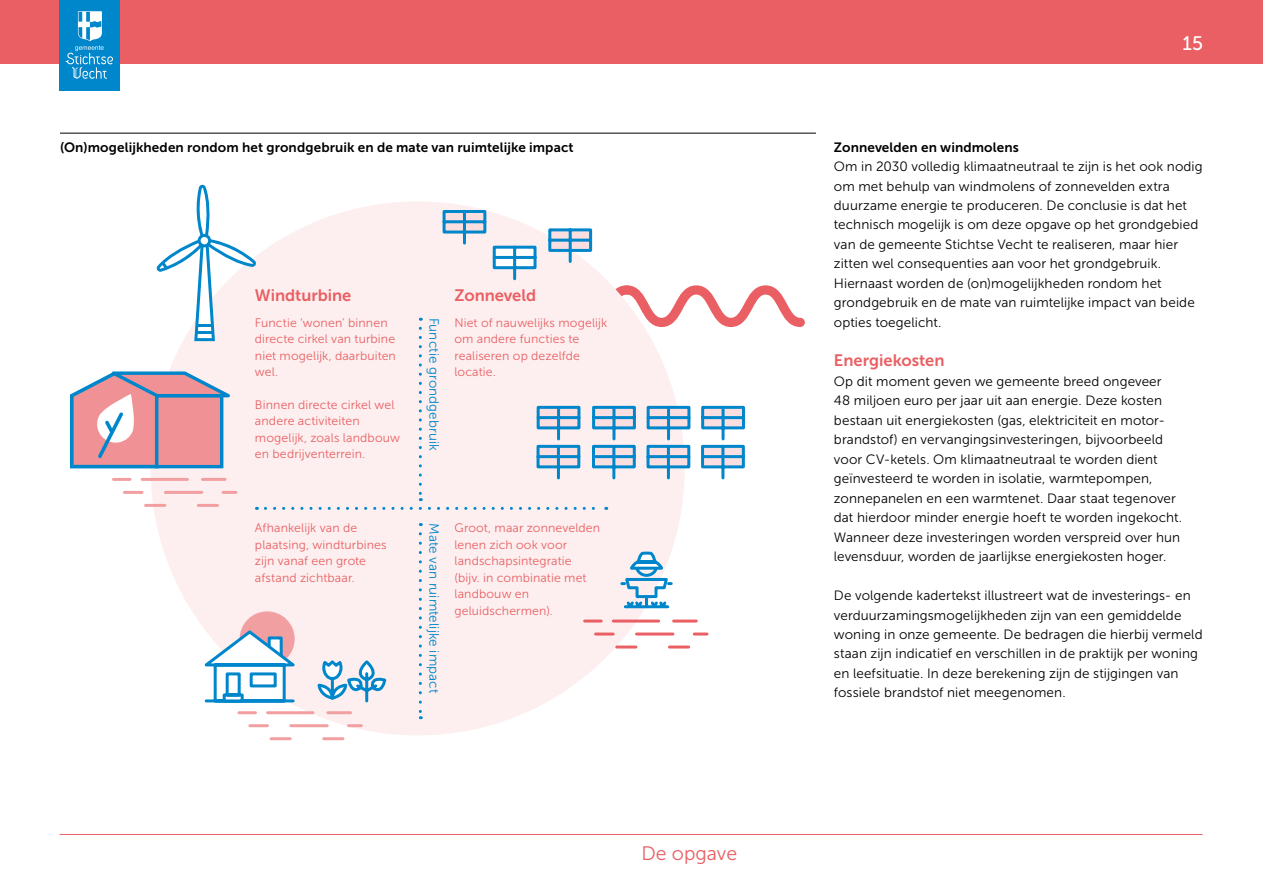
<style>
.page{position:relative;width:1263px;height:893px;background:#fff}
.page>*{position:absolute;margin:0;border:0;box-sizing:border-box;transform-origin:0 0}
.t1{font:19.5px "Museo Sans 300";color:#e95f63}
.t2{font:19.5px "Museo Sans 500";color:#fff}
.t3{font:16.5px "Museo Sans 700";color:#e95f63}
.t4{font:13.5px/19.5px "Museo Sans 300";letter-spacing:.005em;color:#000}
.t5{font:13.5px "Museo Sans 700";letter-spacing:.01em;color:#000}
.t6{font:13.5px "Museo Sans 300";letter-spacing:.005em;color:#0086cb}
.t7{font:12.3px/16.5px "Museo Sans 300";letter-spacing:.01em;color:#e95f63}
</style>
<div class="page">
<div style="left:0;top:0;width:1263px;height:64px;background:#e95f63"></div>
<hr style="left:60px;top:834px;width:1142px;height:1px;background:#e95f63">
<div style="left:151px;top:201px;width:534px;height:534px;background:#fdefef;border-radius:50%"></div>
<svg style="left:419px;top:328px;width:3px;height:173px"></svg>
<svg style="left:419px;top:534px;width:3px;height:185px"></svg>
<svg style="left:265px;top:507px;width:342px;height:3px"></svg>
<svg style="left:156px;top:185px;width:100px;height:156px"></svg>
<hr style="left:196px;top:331px;width:17px;height:3px;background:#0086cb">
<hr style="left:197px;top:324px;width:15px;height:3px;background:#0086cb">
<hr style="left:113px;top:478px;width:17px;height:3px;background:#f29fa1">
<hr style="left:142px;top:478px;width:45px;height:3px;background:#f29fa1">
<hr style="left:202px;top:478px;width:23px;height:3px;background:#f29fa1">
<hr style="left:146px;top:504px;width:19px;height:3px;background:#f29fa1">
<hr style="left:198px;top:504px;width:20px;height:3px;background:#f29fa1">
<hr style="left:165px;top:491px;width:37px;height:3px;background:#f29fa1">
<svg style="left:223px;top:491px;width:13px;height:3px"></svg>
<hr style="left:124px;top:491px;width:18px;height:3px;background:#f29fa1">
<svg style="left:585px;top:620px;width:16px;height:2px"></svg>
<hr style="left:613px;top:620px;width:46px;height:2px;background:#e95f63">
<hr style="left:674px;top:620px;width:22px;height:2px;background:#e95f63">
<hr style="left:617px;top:645px;width:19px;height:3px;background:#e95f63">
<hr style="left:669px;top:645px;width:20px;height:3px;background:#e95f63">
<hr style="left:636px;top:632px;width:37px;height:3px;background:#e95f63">
<svg style="left:694px;top:632px;width:13px;height:3px"></svg>
<hr style="left:595px;top:632px;width:18px;height:3px;background:#e95f63">
<hr style="left:239px;top:711px;width:16px;height:3px;background:#f29fa1">
<hr style="left:268px;top:711px;width:45px;height:3px;background:#f29fa1">
<hr style="left:328px;top:711px;width:23px;height:3px;background:#f29fa1">
<hr style="left:271px;top:737px;width:19px;height:3px;background:#f29fa1">
<hr style="left:324px;top:737px;width:19px;height:3px;background:#f29fa1">
<hr style="left:291px;top:724px;width:36px;height:3px;background:#f29fa1">
<svg style="left:348px;top:724px;width:13px;height:3px"></svg>
<hr style="left:250px;top:724px;width:17px;height:3px;background:#f29fa1">
<div style="left:240px;top:611px;width:55px;height:55px;background:#f29fa1;border-radius:50%"></div>
<svg style="left:204px;top:628px;width:91px;height:76px"></svg>
<svg style="left:317px;top:660px;width:70px;height:43px"></svg>
<svg style="left:70px;top:371px;width:160px;height:97px"></svg>
<svg style="left:620px;top:551px;width:53px;height:58px"></svg>
<svg style="left:442px;top:208px;width:363px;height:119px"></svg>
<svg style="left:646px;top:405px;width:45px;height:76px"></svg>
<svg style="left:592px;top:405px;width:44px;height:75px"></svg>
<svg style="left:536px;top:405px;width:45px;height:75px"></svg>
<svg style="left:701px;top:405px;width:44px;height:75px"></svg>
<hr style="left:60px;top:133px;width:756px;height:1px;background:#000">
<div style="left:60px;top:0;width:60px;height:90px;background:#0086cb"></div>
<svg style="left:66px;top:11px;width:47px;height:68px"></svg>
<p class="t5" style="left:60px;top:139px;width:515px">(On)mogelijkheden rondom het grondgebruik en de mate van ruimtelijke impact</p>
<p class="t3" style="left:255px;top:286px;width:98px">Windturbine</p>
<p class="t3" style="left:454px;top:286px;width:83px">Zonneveld</p>
<p class="t7" style="left:454px;top:315px;width:154px">Niet of nauwelijks mogelijk om andere functies te realiseren op dezelfde locatie.</p>
<p class="t7" style="left:255px;top:315px;width:142px">Functie ‘wonen’ binnen directe cirkel van turbine niet mogelijk, daarbuiten wel.</p>
<p class="t7" style="left:255px;top:396px;width:147px">Binnen directe cirkel wel andere activiteiten mogelijk, zoals landbouw en bedrijventerrein.</p>
<p class="t6" style="left:441px;top:318px;width:135px;rotate:90deg">Functie grondgebruik</p>
<p class="t7" style="left:255px;top:520px;width:133px">Afhankelijk van de plaatsing, windturbines zijn vanaf een grote afstand zichtbaar.</p>
<p class="t6" style="left:441px;top:523px;width:172px;rotate:90deg">Mate van ruimtelijke impact</p>
<p class="t7" style="left:454px;top:520px;width:147px">Groot, maar zonnevelden lenen zich ook voor landschapsintegratie (bijv. in combinatie met landbouw en geluidschermen).</p>
<h1 class="t1" style="left:641px;top:843px;width:97px">De opgave</h1>
<h1 class="t2" style="left:1182px;top:33px;width:22px">15</h1>
<p class="t5" style="left:834px;top:139px;width:186px">Zonnevelden en windmolens</p>
<p class="t4" style="left:834px;top:157px;width:370px">Om in 2030 volledig klimaatneutraal te zijn is het ook nodig om met behulp van windmolens of zonnevelden extra duurzame energie te produceren. De conclusie is dat het technisch mogelijk is om deze opgave op het grondgebied van de gemeente Stichtse Vecht te realiseren, maar hier zitten wel consequenties aan voor het grondgebruik.<br>Hiernaast worden de (on)mogelijkheden rondom het grondgebruik en de mate van ruimtelijke impact van beide opties toegelicht.</p>
<p class="t3" style="left:834px;top:351px;width:112px">Energiekosten</p>
<p class="t4" style="left:834px;top:371px;width:350px">Op dit moment geven we gemeente breed ongeveer<br>48 miljoen euro per jaar uit aan energie. Deze kosten bestaan uit energiekosten (gas, elektriciteit en motor&shy;brandstof) en vervangingsinvesteringen, bijvoorbeeld voor CV- ketels. Om klimaatneutraal te worden dient geïnvesteerd te worden in isolatie, warmtepompen, zonnepanelen en een warmtenet. Daar staat tegenover dat hierdoor minder energie hoeft te worden ingekocht.<br>Wanneer deze investeringen worden verspreid over hun levensduur, worden de jaarlijkse energiekosten hoger.</p>
<p class="t4" style="left:834px;top:586px;width:370px">De volgende kadertekst illustreert wat de investerings- en verduurzamingsmogelijkheden zijn van een gemiddelde woning in onze gemeente. De bedragen die hierbij vermeld staan zijn indicatief en verschillen in de praktijk per woning en leefsituatie. In deze berekening zijn de stijgingen van fossiele brandstof niet meegenomen.</p>
</div>
